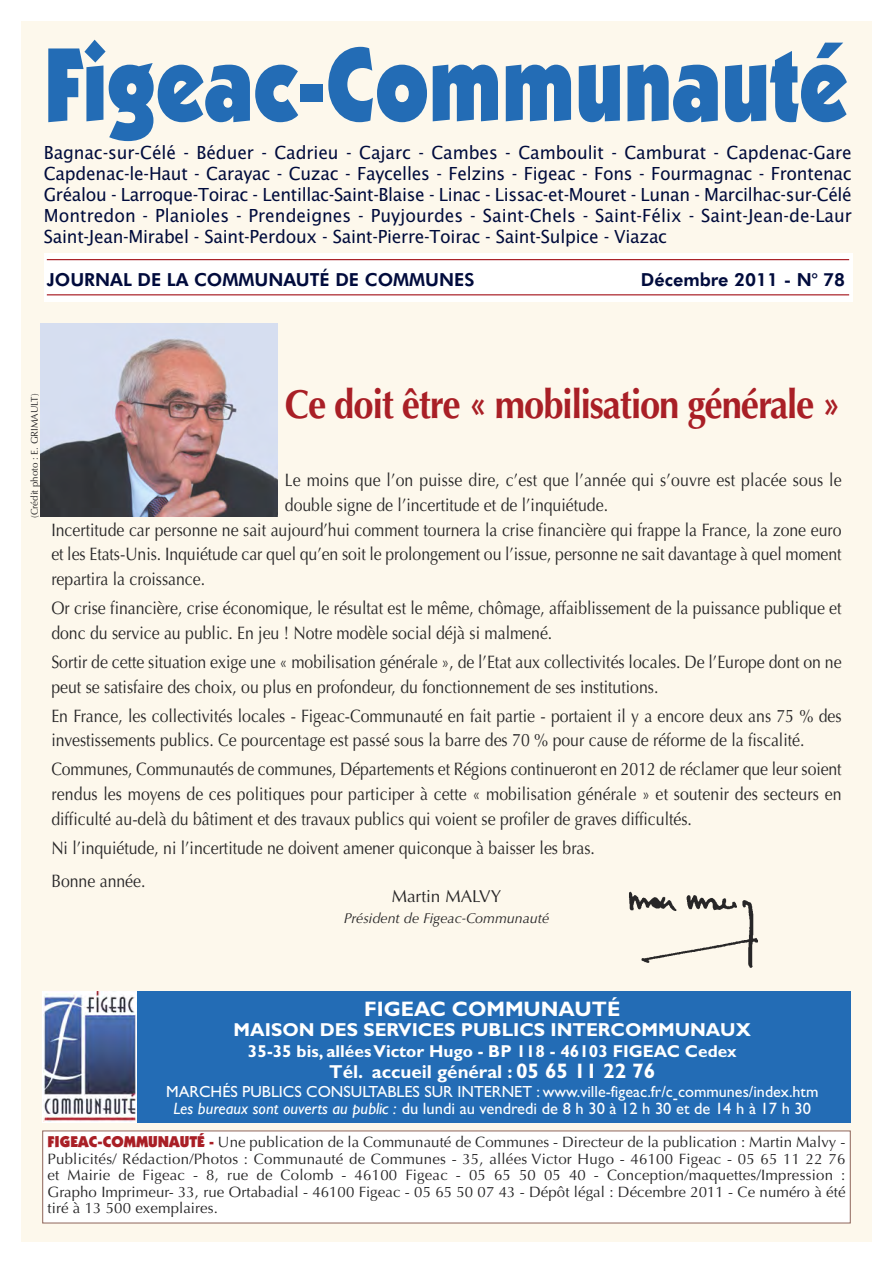
<style>
.page{position:relative;width:893px;height:1263px;background:#fff}
.page>*{position:absolute;margin:0;border:0;box-sizing:border-box;transform-origin:0 0}
.t1{font:900 105px "Itc Kabel";color:#236cb5;scale:.84 1}
.t2{font:700 40.5px "Optima LT Std";letter-spacing:-.03em;color:#a91f26;scale:.9 1}
.t3{font:700 21px "Gill Sans";color:#fff}
.t4{font:700 18.75px "Gill Sans";color:#fff}
.t5{font:18px/24.8px "Optima LT Std";color:#272627;scale:.88 1}
.t6{font:18px/21px "Lucida Sans";letter-spacing:-.015em;color:#000b3c;text-align:justify;scale:.96 1}
.t7{font:800 18px "Futura BT";color:#000b3c}
.t8{font:700 17.25px "Gill Sans";color:#fff}
.t9{font:17.25px "Optima LT Std";color:#272627}
.t10{font:16.5px "Gill Sans";color:#fff}
.t11{font:16.2px "Gill Sans";color:#fff}
.t12{font:15px/16.5px "Optima LT Std";letter-spacing:.005em;color:#272627;text-align:justify}
.t13{font:italic 14.25px "Optima LT Std";color:#272627}
.t14{font:9.75px "Optima LT Std";color:#272627}
.s1{font-size:21px}
.s2{font-style:italic}
.s3{font-family:"Itc Kabel";font-weight:900;font-size:15.75px;color:#a91f26}
.s4{font-family:"Itc Kabel";font-weight:900;color:#a91f26}
</style>
<div class="page">
<div style="left:21px;top:21px;width:851px;height:1221px;background:#fdf8ec"></div>
<div style="left:44px;top:253px;width:808px;height:48px;background:#fff"></div>
<hr style="left:47px;top:259px;width:802px;height:1px;background:#a91f26">
<hr style="left:47px;top:294px;width:802px;height:1px;background:#a91f26">
<div style="left:42px;top:991px;width:808px;height:132px;background:#236cb5"></div>
<div style="left:43px;top:1131px;width:806px;height:92px;background:#fff"></div>
<img style="left:629px;top:891px;width:129px;height:77px">
<div style="left:42px;top:991px;width:95px;height:132px;background:#fff"></div>
<img style="left:43px;top:992px;width:93px;height:129px">
<img style="left:40px;top:324px;width:237px;height:192px">
<h1 class="t1" style="left:44px;top:44px;width:958px">Figeac-Communauté</h1>
<p class="t6" style="left:44px;top:143px;width:843px">Bagnac-sur-Célé - Béduer - Cadrieu - Cajarc - Cambes - Camboulit - Camburat - Capdenac-Gare Capdenac-le-Haut - Carayac - Cuzac - Faycelles - Felzins - Figeac - Fons - Fourmagnac - Frontenac Gréalou - Larroque-Toirac - Lentillac-Saint-Blaise - Linac - Lissac-et-Mouret - Lunan - Marcilhac-sur-Célé Montredon - Planioles - Prendeignes - Puyjourdes - Saint-Chels - Saint-Félix - Saint-Jean-de-Laur Saint-Jean-Mirabel - Saint-Perdoux - Saint-Pierre-Toirac - Saint-Sulpice - Viazac</p>
<p class="t7" style="left:47px;top:272px;width:429px">JOURNAL DE LA COMMUNAUTÉ DE COMMUNES</p>
<p class="t7" style="left:641px;top:272px;width:206px">Décembre 2011 - N° 78</p>
<p class="t14" style="left:31px;top:518px;width:126px;rotate:-90deg">(Crédit photo : E. GRIMAULT)</p>
<h2 class="t2" style="left:285px;top:388px;width:619px">Ce doit être « mobilisation générale »</h2>
<p class="t5" style="left:285px;top:469px;width:634px">Le moins que l’on puisse dire, c’est que l’année qui s’ouvre est placée sous le</p>
<p class="t5" style="left:285px;top:494px;width:369px">double signe de l’incertitude et de l’inquiétude.</p>
<p class="t5" style="left:51px;top:519px;width:899px">Incertitude car personne ne sait aujourd’hui comment tournera la crise financière qui frappe la France, la zone euro</p>
<p class="t5" style="left:51px;top:544px;width:899px">et les Etats-Unis. Inquiétude car quel qu’en soit le prolongement ou l’issue, personne ne sait davantage à quel moment</p>
<p class="t5" style="left:51px;top:568px;width:176px">repartira la croissance.</p>
<p class="t5" style="left:51px;top:597px;width:899px">Or crise financière, crise économique, le résultat est le même, chômage, affaiblissement de la puissance publique et donc du service au public. En jeu ! Notre modèle social déjà si malmené.</p>
<p class="t5" style="left:51px;top:651px;width:899px">Sortir de cette situation exige une « mobilisation générale », de l’Etat aux collectivités locales. De l’Europe dont on ne peut se satisfaire des choix, ou plus en profondeur, du fonctionnement de ses institutions.</p>
<p class="t5" style="left:51px;top:705px;width:899px">En France, les collectivités locales - Figeac-Communauté en fait partie - portaient il y a encore deux ans 75 % des investissements publics. Ce pourcentage est passé sous la barre des 70 % pour cause de réforme de la fiscalité.</p>
<p class="t5" style="left:51px;top:759px;width:899px;text-align:justify">Communes, Communautés de communes, Départements et Régions continueront en 2012 de réclamer que leur soient rendus les moyens de ces politiques pour participer à cette « mobilisation générale » et soutenir des secteurs en difficulté au-delà du bâtiment et des travaux publics qui voient se profiler de graves difficultés.</p>
<p class="t5" style="left:51px;top:833px;width:619px;line-height:33.3px">Ni l’inquiétude, ni l’incertitude ne doivent amener quiconque à baisser les bras.<br>Bonne année.</p>
<p class="t9" style="left:391px;top:889px;width:111px">Martin MALVY</p>
<p class="t13" style="left:344px;top:912px;width:207px">Président de Figeac-Communauté</p>
<p class="t3" style="left:364px;top:1002px;width:258px">FIGEAC COMMUNAUTÉ</p>
<p class="t4" style="left:233px;top:1023px;width:519px">MAISON DES SERVICES PUBLICS INTERCOMMUNAUX</p>
<p class="t8" style="left:248px;top:1045px;width:490px">35-35 bis, allées Victor Hugo - BP 118 - 46103 FIGEAC Cedex</p>
<p class="t4" style="left:329px;top:1065px;width:327px">Tél. accueil général : <span class="s1">05 65 11 22 76</span></p>
<p class="t11" style="left:166px;top:1086px;width:653px">MARCHÉS PUBLICS CONSULTABLES SUR INTERNET : www.ville-figeac.fr/c-communes/index.htm</p>
<p class="t10" style="left:173px;top:1103px;width:639px"><span class="s2">Les bureaux sont ouverts au public :</span> du lundi au vendredi de 8 h 30 à 12 h 30 et de 14 h à 17 h 30</p>
<p class="t12" style="left:48px;top:1135px;width:799px"><span class="s3">FIGEAC-COMMUNAUTÉ</span> <span class="s4">-</span> Une publication de la Communauté de Communes - Directeur de la publication : Martin Malvy - Publicités/ Rédaction/Photos : Communauté de Communes - 35, allées Victor Hugo - 46100 Figeac - 05 65 11 22 76 et Mairie de Figeac - 8, rue de Colomb - 46100 Figeac - 05 65 50 05 40 - Conception/maquettes/Impression :<br>Grapho Imprimeur- 33, rue Ortabadial - 46100 Figeac - 05 65 50 07 43 - Dépôt légal : Décembre 2011 - Ce numéro à été tiré à 13 500 exemplaires.</p>
</div>
